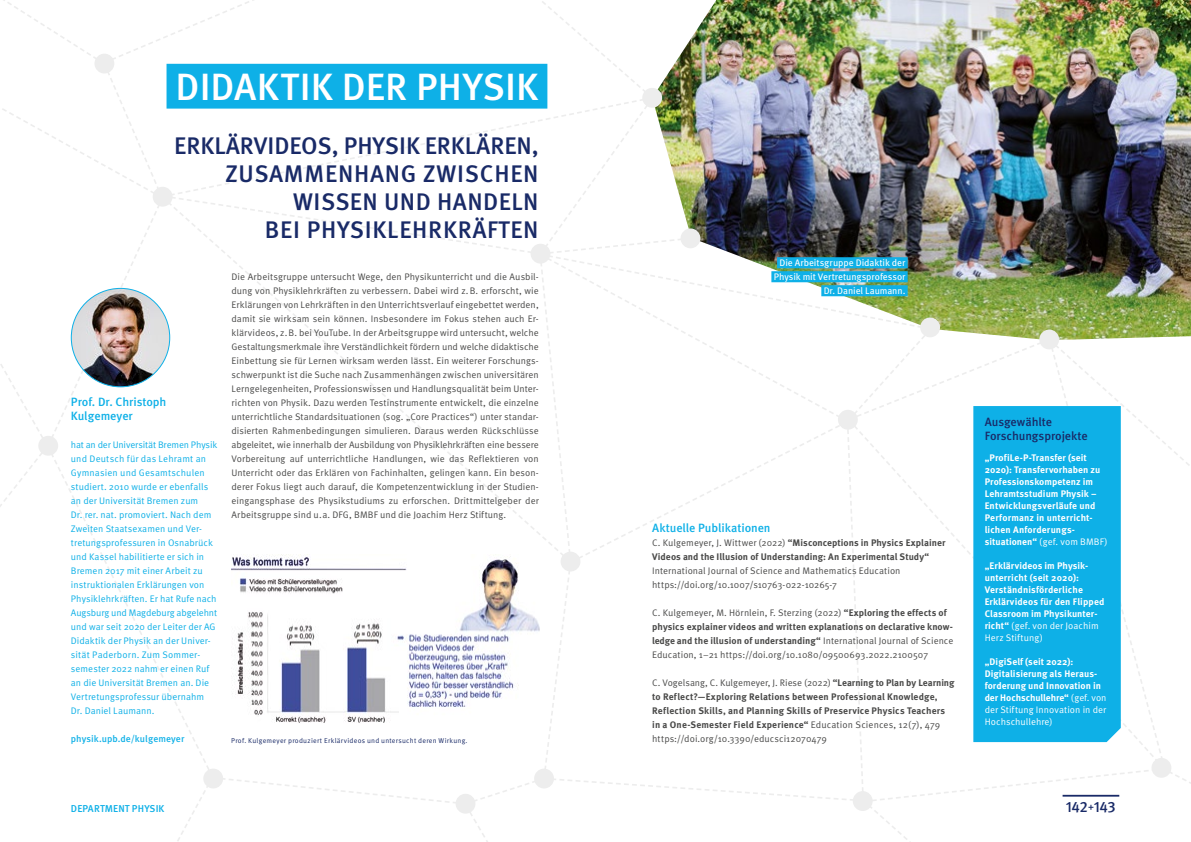
<style>
.page{position:relative;width:1191px;height:842px;background:#fff}
.page>*{position:absolute;margin:0;border:0;box-sizing:border-box;transform-origin:0 0}
.t1{font:500 38px "Meta OT";color:#fff}
.t2{font:500 24px/28px "Meta OT";letter-spacing:.02em;color:#192a67;text-align:right}
.t3{font:500 15px "Meta OT";letter-spacing:-.025em;color:#192a67}
.t4{font:500 12px/14px "Meta OT";letter-spacing:-.005em;color:#0eb0e7}
.t5{font:500 12px/14px "Meta OT";letter-spacing:-.005em;color:#192a67}
.t6{font:500 10px "Meta OT";letter-spacing:.01em;color:#0eb0e7}
.t7{font:9.5px/14px "Meta OT";letter-spacing:.005em;color:#4a4a49}
.t8{font:9.5px/14px "Meta OT";letter-spacing:.005em;color:#0eb0e7}
.t9{font:700 9.5px/12px "Meta OT";letter-spacing:.01em;color:#fff}
.t10{font:700 9.5px/14px "Meta OT";letter-spacing:.01em;color:#4a4a49}
.t11{font:9.5px/14px "Meta OT";letter-spacing:-.005em;color:#fff;text-align:right}
.t12{font:500 9.5px "Meta OT";letter-spacing:.005em;color:#0eb0e7}
.t13{font:7px "Meta OT";letter-spacing:.04em;color:#192a67}
.s1{font-weight:400}
.s2{font-weight:700}
</style>
<div class="page">
<img style="left:0;top:0;width:1191px;height:842px">
<hr style="left:1062px;top:795px;width:57px;height:2px;background:#192a67">
<h1 class="t1" style="left:176px;top:63px;width:364px">DIDAKTIK DER PHYSIK</h1>
<h2 class="t2" style="left:174px;top:132px;width:366px">ERKLÄRVIDEOS, PHYSIK ERKLÄREN,<br>ZUSAMMENHANG ZWISCHEN<br>WISSEN UND HANDELN<br>BEI PHYSIKLEHRKRÄFTEN</h2>
<p class="t4" style="left:71px;top:395px;width:97px">Prof. Dr. Christoph<br>Kulgemeyer</p>
<p class="t8" style="left:71px;top:438px;width:148px">hat an der Universität Bremen Physik und Deutsch für das Lehramt an<br>Gymnasien und Gesamtschulen studiert. 2010 wurde er ebenfalls an der Universität Bremen zum<br>Dr. rer. nat. promoviert. Nach dem<br>Zweiten Staatsexamen und Ver&shy;tretungsprofessuren in Osnabrück und Kassel habilitierte er sich in<br>Bremen 2017 mit einer Arbeit zu instruktionalen Erklärungen von<br>Physiklehrkräften. Er hat Rufe nach<br>Augsburg und Magdeburg abgelehnt und war seit 2020 der Leiter der AG<br>Didaktik der Physik an der Univer&shy;sität Paderborn. Zum Sommer&shy;semester 2022 nahm er einen Ruf an die Universität Bremen an. Die<br>Vertretungsprofessur übernahm<br>Dr. Daniel Laumann.</p>
<p class="t12" style="left:71px;top:733px;width:115px">physik.upb.de/kulgemeyer</p>
<p class="t7" style="left:231px;top:270px;width:309px;text-align:justify">Die Arbeitsgruppe untersucht Wege, den Physikunterricht und die Ausbil&shy;dung von Physiklehrkräften zu verbessern. Dabei wird z.B. erforscht, wie Erklärungen von Lehrkräften in den Unterrichtsverlauf eingebettet werden, damit sie wirksam sein können. Insbesondere im Fokus stehen auch Er&shy;klärvideos, z.B. bei YouTube. In der Arbeitsgruppe wird untersucht, welche Gestaltungsmerkmale ihre Verständlichkeit fördern und welche didaktische Einbettung sie für Lernen wirksam werden lässt. Ein weiterer Forschungs&shy;schwerpunkt ist die Suche nach Zusammenhängen zwischen universitären Lerngelegenheiten, Professionswissen und Handlungsqualität beim Unter&shy;richten von Physik. Dazu werden Testinstrumente entwickelt, die einzelne unterrichtliche Standardsituationen (sog. „Core Practices“) unter standar&shy;disierten Rahmenbedingungen simulieren. Daraus werden Rückschlüsse abgeleitet, wie innerhalb der Ausbildung von Physiklehrkräften eine bessere Vorbereitung auf unterrichtliche Handlungen, wie das Reflektieren von Unterricht oder das Erklären von Fachinhalten, gelingen kann. Ein beson&shy;derer Fokus liegt auch darauf, die Kompetenzentwicklung in der Studien&shy;eingangsphase des Physikstudiums zu erforschen. Drittmittelgeber der Arbeitsgruppe sind u.a. DFG, BMBF und die Joachim Herz Stiftung.</p>
<p class="t13" style="left:231px;top:736px;width:238px">Prof. Kulgemeyer produziert Erklärvideos und untersucht deren Wirkung.</p>
<p class="t11" style="left:773px;top:256px;width:133px">Die Arbeitsgruppe Didaktik der<br>Physik mit Vertretungsprofessor<br>Dr. Daniel Laumann.</p>
<p class="t4" style="left:652px;top:521px;width:120px">Aktuelle Publikationen</p>
<p class="t10" style="left:652px;top:536px;width:295px"><span class="s1">C. Kulgemeyer, J. Wittwer (2022)</span> “Misconceptions in Physics Explainer<br>Videos and the Illusion of Understanding: An Experimental Study“</p>
<p class="t7" style="left:652px;top:564px;width:250px">International Journal of Science and Mathematics Education https://doi.org/10.1007/s10763-022-10265-7</p>
<p class="t7" style="left:652px;top:606px;width:303px">C. Kulgemeyer, M. Hörnlein, F. Sterzing (2022) <span class="s2">“Exploring the effects of physics explainer videos and written explanations on declarative know&shy;ledge and the illusion of understanding“</span> International Journal of Science Education, 1–21 https://doi.org/10.1080/09500693.2022.2100507</p>
<p class="t10" style="left:652px;top:676px;width:304px"><span class="s1">C. Vogelsang, C. Kulgemeyer, J. Riese (2022)</span> “Learning to Plan by Learning to Reflect?—Exploring Relations between Professional Knowledge, Reflection Skills, and Planning Skills of Preservice Physics Teachers in a One-Semester Field Experience“ <span class="s1">Education Sciences, 12(7), 479 https://doi.org/10.3390/educsci12070479</span></p>
<p class="t5" style="left:984px;top:415px;width:105px">Ausgewählte<br>Forschungsprojekte</p>
<p class="t9" style="left:984px;top:452px;width:124px">„ProfiLe-P-Transfer (seit<br>2020): Transfervorhaben zu<br>Professionskompetenz im<br>Lehramtsstudium Physik –<br>Entwicklungsverläufe und<br>Performanz in unterricht&shy;lichen Anforderungs&shy;situationen“ <span class="s1">(gef. vom BMBF)</span></p>
<p class="t9" style="left:984px;top:560px;width:121px">„Erklärvideos im Physik&shy;unterricht (seit 2020):<br>Verständnisförderliche<br>Erklärvideos für den Flipped<br>Classroom im Physikunter&shy;richt“ <span class="s1">(gef. von der Joachim<br>Herz Stiftung)</span></p>
<p class="t9" style="left:984px;top:656px;width:123px">„DigiSelf (seit 2022):<br>Digitalisierung als Heraus&shy;forderung und Innovation in der Hochschullehre“ <span class="s1">(gef. von der Stiftung Innovation in der<br>Hochschullehre)</span></p>
<p class="t6" style="left:71px;top:802px;width:95px">DEPARTMENT PHYSIK</p>
<h3 class="t3" style="left:1065px;top:797px;width:52px">142 143</h3>
</div>
